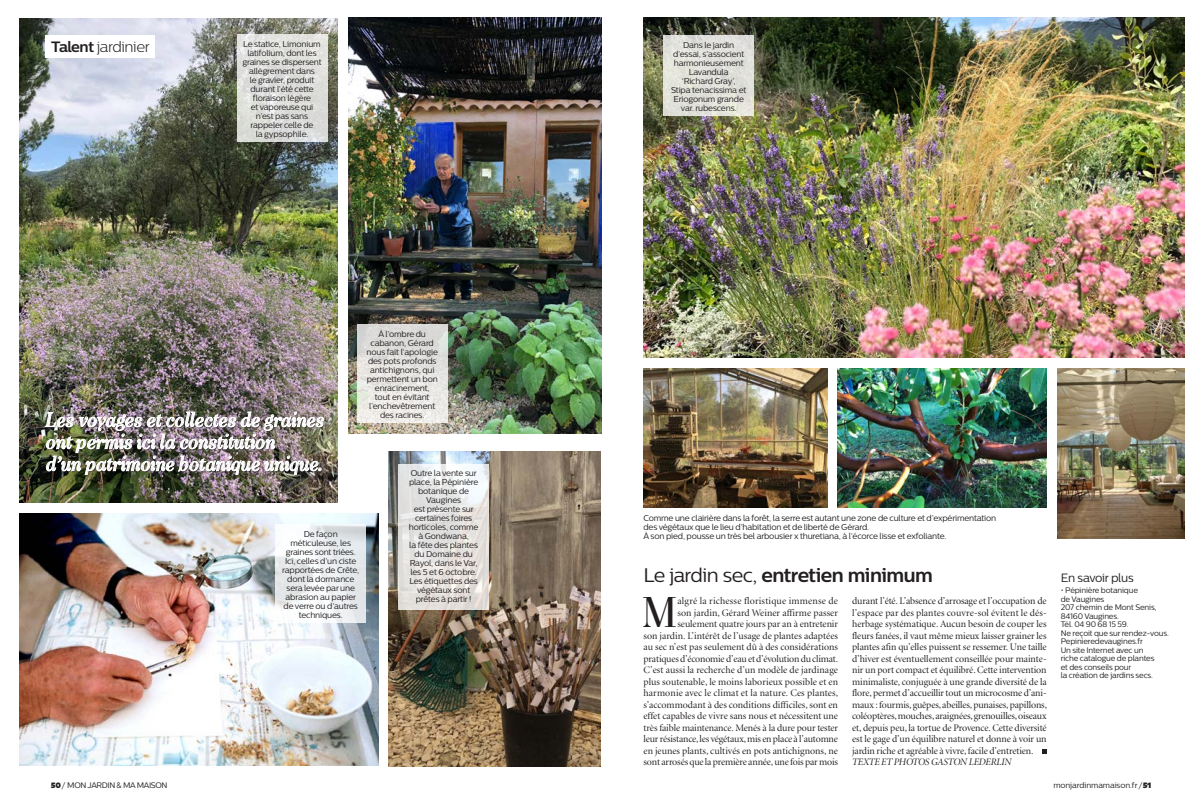
<style>
.page{position:relative;width:1202px;height:808px;background:#fff}
.page>*{position:absolute;margin:0;border:0;box-sizing:border-box;transform-origin:0 0}
.Courant_2018{font:42.9px "Narziss Text";color:#231f20}
.Exergues{font:italic 500 20px/22px "Narziss Text";letter-spacing:-.02em;color:#fff}
.titres_pratiques_pet{font:700 19.6px "Centrale Sans";letter-spacing:-.03em;color:#231f20}
.t1{font:300 15px "Centrale Sans";letter-spacing:-.03em;color:#231f20}
.legende{font:12px "Centrale Sans";letter-spacing:-.02em;color:#231f20}
.Courant_2018-2{font:10px/11.5px "Minion Display";color:#231f20;text-align:right}
.Signatures_fin_de_te{font:italic 10px "Minion Display";letter-spacing:-.02em;color:#231f20}
.legende-2{font:8.5px/9px "Centrale Sans";letter-spacing:-.02em;color:#231f20;text-align:center}
.legende-3{font:8px/8.5px "Centrale Sans";letter-spacing:-.02em;color:#231f20}
.legende-4{font:8px "Centrale Sans";letter-spacing:-.04em;color:#231f20}
.s1{font-weight:700}
.s2{font-weight:400}
.s3{font-family:"Pluto Sans";font-weight:900}
</style>
<div class="page">
<img style="left:349px;top:17px;width:252px;height:417px">
<img style="left:19px;top:18px;width:318px;height:484px">
<img style="left:19px;top:514px;width:359px;height:251px">
<img style="left:388px;top:452px;width:213px;height:314px">
<img style="left:643px;top:369px;width:185px;height:138px">
<img style="left:838px;top:369px;width:209px;height:138px">
<img style="left:1058px;top:369px;width:127px;height:169px">
<img style="left:643px;top:17px;width:542px;height:340px">
<div style="left:45px;top:36px;width:110px;height:22px;background:#fff"></div>
<img style="left:44px;top:411px;width:280px;height:70px">
<svg style="left:1042px;top:750px;width:5px;height:4px"></svg>
<div style="left:663px;top:36px;width:91px;height:80px;background:#e2e1db"></div>
<div style="left:357px;top:325px;width:91px;height:98px;background:linear-gradient(to bottom,#d7d7d6,#f2f0ec)"></div>
<svg style="left:398px;top:464px;width:91px;height:146px;background:#e6e4e2"></svg>
<svg style="left:275px;top:524px;width:91px;height:99px"></svg>
<svg style="left:237px;top:35px;width:90px;height:107px;background:#dedfdc"></svg>
<h3 class="t1" style="left:51px;top:39px;width:100px"><span class="s1">Talent</span> jardinier</h3>
<p class="legende-2" style="left:242px;top:39px;width:81px">Le statice, Limonium latifolium, dont les graines se dispersent allègrement dans<br>le gravier, produit durant l’été cette floraison légère<br>et vaporeuse qui n’est pas sans rappeler celle de<br>la gypsophile.</p>
<p class="Exergues" style="left:45px;top:409px;width:281px">Les voyages et collectes de graines ont permis ici la constitution<br>d’un patrimoine botanique unique.</p>
<p class="legende-2" style="left:282px;top:529px;width:79px">De façon méticuleuse, les graines sont triées.<br>Ici, celles d’un ciste rapportées de Crête, dont la dormance sera levée par une abrasion au papier de verre ou d’autres techniques.</p>
<p class="legende-2" style="left:367px;top:329px;width:73px">À l’ombre du cabanon, Gérard nous fait l’apologie des pots profonds antichignons, qui permettent un bon enracinement, tout en évitant l’enchevêtrement des racines.</p>
<p class="legende-2" style="left:409px;top:469px;width:71px">Outre la vente sur place, la Pépinière botanique de<br>Vaugines<br>est présente sur certaines foires horticoles, comme à Gondwana,<br>la fête des plantes du Domaine du<br>Rayol, dans le Var, les 5 et 6 octobre.<br>Les étiquettes des végétaux sont prêtes à partir !</p>
<p class="legende-2" style="left:671px;top:40px;width:77px">Dans le jardin d’essai, s’associent harmonieusement<br>Lavandula<br>‘Richard Gray’,<br>Stipa tenacissima et<br>Eriogonum grande var. rubescens.</p>
<p class="legende-2" style="left:643px;top:513px;width:354px">Comme une clairière dans la forêt, la serre est autant une zone de culture et d’expérimentation</p>
<p class="legende-2" style="left:643px;top:522px;width:227px">des végétaux que le lieu d’habitation et de liberté de Gérard.</p>
<p class="legende-2" style="left:643px;top:531px;width:305px">À son pied, pousse un très bel arbousier x thuretiana, à l’écorce lisse et exfoliante.</p>
<p class="titres_pratiques_pet" style="left:643px;top:564px;width:291px"><span class="s2">Le jardin sec,</span> entretien minimum</p>
<p class="Courant_2018-2" style="left:852px;top:596px;width:196px;text-align:justify">durant l’été. L’absence d’arrosage et l’occupation de l’espace par des plantes couvre-sol évitent le dés&shy;herbage systématique. Aucun besoin de couper les fleurs fanées, il vaut même mieux laisser grainer les plantes afin qu’elles puissent se ressemer. Une taille d’hiver est éventuellement conseillée pour mainte&shy;nir un port compact et équilibré. Cette intervention minimaliste, conjuguée à une grande diversité de la flore, permet d’accueillir tout un microcosme d’ani&shy;maux : fourmis, guêpes, abeilles, punaises, papillons, coléoptères, mouches, araignées, grenouilles, oiseaux et, depuis peu, la tortue de Provence. Cette diversité est le gage d’un équilibre naturel et donne à voir un jardin riche et agréable à vivre, facile d’entretien.</p>
<p class="Signatures_fin_de_te" style="left:852px;top:757px;width:161px">TEXTE ET PHOTOS GASTON LEDERLIN</p>
<p class="Courant_2018-2" style="left:643px;top:596px;width:196px">algré la richesse floristique immense de<br>son jardin, Gérard Weiner affirme passer seulement quatre jours par an à entretenir<br>son jardin. L’intérêt de l’usage de plantes adaptées au sec n’est pas seulement dû à des considérations pratiques d’économie d’eau et d’évolution du climat.<br>C’est aussi la recherche d’un modèle de jardinage plus soutenable, le moins laborieux possible et en harmonie avec le climat et la nature. Ces plantes, s’accommodant à des conditions difficiles, sont en effet capables de vivre sans nous et nécessitent une très faible maintenance. Menés à la dure pour tester leur résistance, les végétaux, mis en place à l’automne en jeunes plants, cultivés en pots antichignons, ne sont arrosés que la première année, une fois par mois</p>
<p class="Courant_2018" style="left:642px;top:589px;width:36px">M</p>
<p class="legende" style="left:1061px;top:570px;width:75px">En savoir plus</p>
<p class="legende-3" style="left:1061px;top:586px;width:79px">• Pépinière botanique de Vaugines</p>
<p class="legende-3" style="left:1061px;top:603px;width:97px">207 chemin de Mont Senis,<br>84160 Vaugines.</p>
<p class="legende-3" style="left:1061px;top:620px;width:69px">Tél. 04 90 68 15 59.</p>
<p class="legende-3" style="left:1061px;top:628px;width:110px">Ne reçoit que sur rendez‑vous.</p>
<p class="legende-3" style="left:1061px;top:637px;width:84px">Pepinieredevaugines.fr</p>
<p class="legende-3" style="left:1061px;top:645px;width:95px">Un site Internet avec un riche catalogue de plantes et des conseils pour<br>la création de jardins secs.</p>
<p class="legende-4" style="left:51px;top:781px;width:118px"><span class="s3">50</span>/ MON JARDIN &amp; MA MAISON</p>
<p class="legende-3" style="left:1053px;top:781px;width:100px">monjardinmamaison.fr /<span class="s3">51</span></p>
</div>
